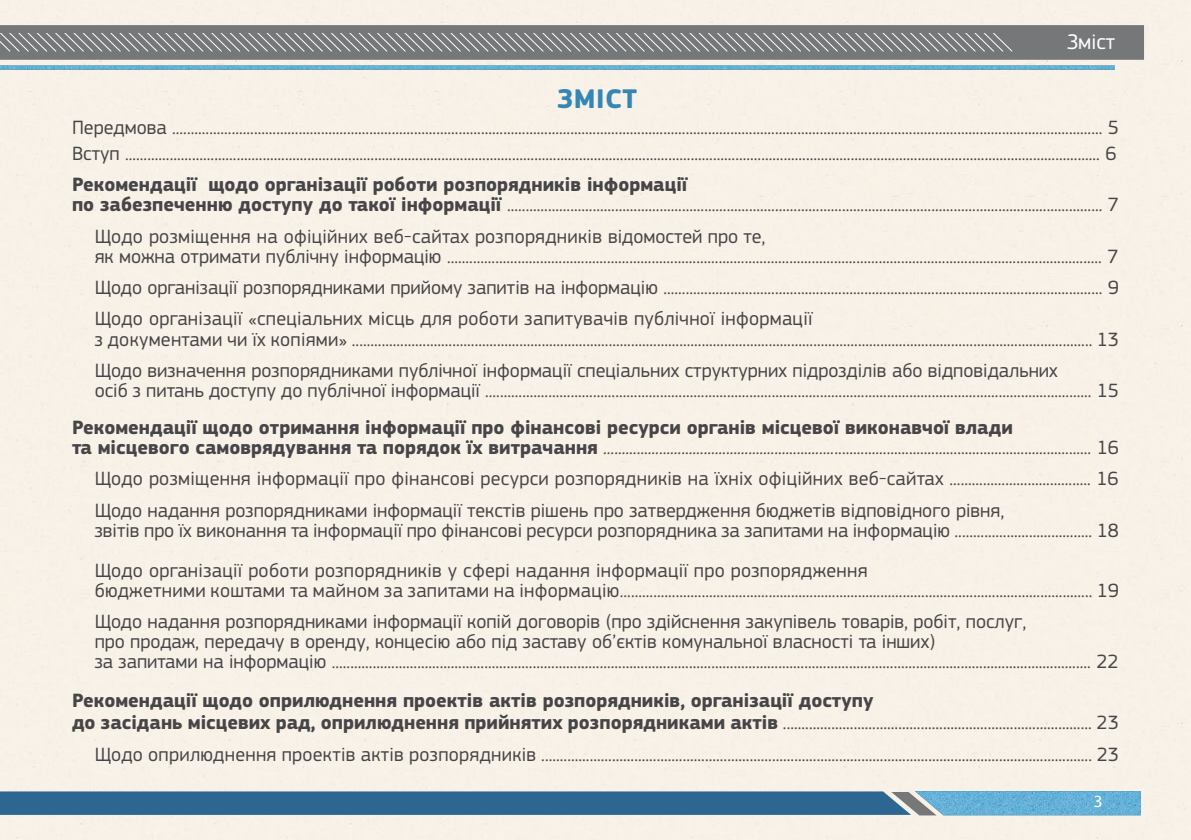
<style>
.page{position:relative;width:1191px;height:840px;background:#fff}
.page>*{position:absolute;margin:0;border:0;box-sizing:border-box;transform-origin:0 0}
.t1{font:700 28px "Amadeus";letter-spacing:.02em;color:#3586b5}
.t2{font:22px "Amadeus";color:#fff}
.t3{font:20px/31.4px "Amadeus";color:#464547}
.t4{font:700 20px/20px "Amadeus";color:#464547}
.t5{font:17.2px "Myriad Pro";color:#fff}
.s1{font-weight:700}
.s2{font-weight:400;font-style:italic}
.s3{font-weight:400}
</style>
<div class="page">
<div style="left:0;top:0;width:1191px;height:839px;background:#f8f1e7"></div>
<div style="left:0;top:25px;width:1144px;height:35px;background:#757779"></div>
<img style="left:0;top:66px;width:1115px;height:4px">
<svg style="left:0;top:789px;width:1140px;height:27px;background:#5185a7"></svg>
<svg style="left:0;top:33px;width:1012px;height:18px"></svg>
<p class="t2" style="left:1067px;top:29px;width:49px">Зміст</p>
<h1 class="t1" style="left:557px;top:81px;width:81px">ЗМІСТ</h1>
<p class="t3" style="left:72px;top:115px;width:1048px;line-height:25.6px">Передмова .......................................................................................................................................................................................................................................................... 5<br>Вступ ...................................................................................................................................................................................................................................................................... 6</p>
<p class="t3" style="left:72px;top:175px;width:1048px;line-height:20px"><span class="s1">Рекомендації щодо організації роботи розпорядників інформації<br>по забезпеченню доступу до такої інформації</span> ................................................................................................................................................................ 7</p>
<p class="t3" style="left:95px;top:226px;width:1025px;line-height:20px">Щодо розміщення на офіційних веб-сайтах розпорядників відомостей про те,<br>як можна отримати публічну інформацію ................................................................................................................................................................................ 7</p>
<p class="t3" style="left:95px;top:272px;width:1025px">Щодо організації розпорядниками прийому запитів на інформацію ...................................................................................................................... 9<br>Щодо організації «спеціальних місць для роботи запитувачів публічної інформації</p>
<p class="t3" style="left:95px;top:323px;width:1025px">з документами чи їх копіями» ....................................................................................................................................................................................................... 13<br>Щодо визначення розпорядниками публічної інформації спеціальних структурних підрозділів або відповідальних</p>
<p class="t3" style="left:95px;top:374px;width:1025px">осіб з питань доступу до публічної інформації ................................................................................................................................................................... 15</p>
<p class="t4" style="left:72px;top:418px;width:1048px">Рекомендації щодо отримання інформації про фінансові ресурси органів місцевої виконавчої влади<br>та місцевого самоврядування та порядок їх витрачання <span class="s2">..............................................................</span><span class="s3">..................................................................... 16</span></p>
<p class="t3" style="left:95px;top:463px;width:1025px">Щодо розміщення інформації про фінансові ресурси розпорядників на їхніх офіційних веб-сайтах ...................................... 16<br>Щодо надання розпорядниками інформації текстів рішень про затвердження бюджетів відповідного рівня,</p>
<p class="t3" style="left:95px;top:510px;width:1025px;line-height:40px">звітів про їх виконання та інформації про фінансові ресурси розпорядника за запитами на інформацію ..................................... 18<br>Щодо організації роботи розпорядників у сфері надання інформації про розпорядження</p>
<p class="t3" style="left:95px;top:574px;width:1025px">бюджетними коштами та майном за запитами на інформацію............................................................................................................................... 19<br>Щодо надання розпорядниками інформації копій договорів (про здійснення закупівель товарів, робіт, послуг,</p>
<p class="t3" style="left:95px;top:631px;width:1025px;line-height:20px">про продаж, передачу в оренду, концесію або під заставу об’єктів комунальної власності та інших)<br>за запитами на інформацію ............................................................................................................................................................................................................ 22</p>
<p class="t4" style="left:72px;top:690px;width:1048px;line-height:22px">Рекомендації щодо оприлюднення проектів актів розпорядників, організації доступу<br>до засідань місцевих рад, оприлюднення прийнятих розпорядниками актів <span class="s3">................................................................................... 23</span></p>
<p class="t3" style="left:95px;top:738px;width:1025px">Щодо оприлюднення проектів актів розпорядників .................................................................................................................................................... 23</p>
<p class="t5" style="left:1094px;top:790px;width:10px">3</p>
</div>
